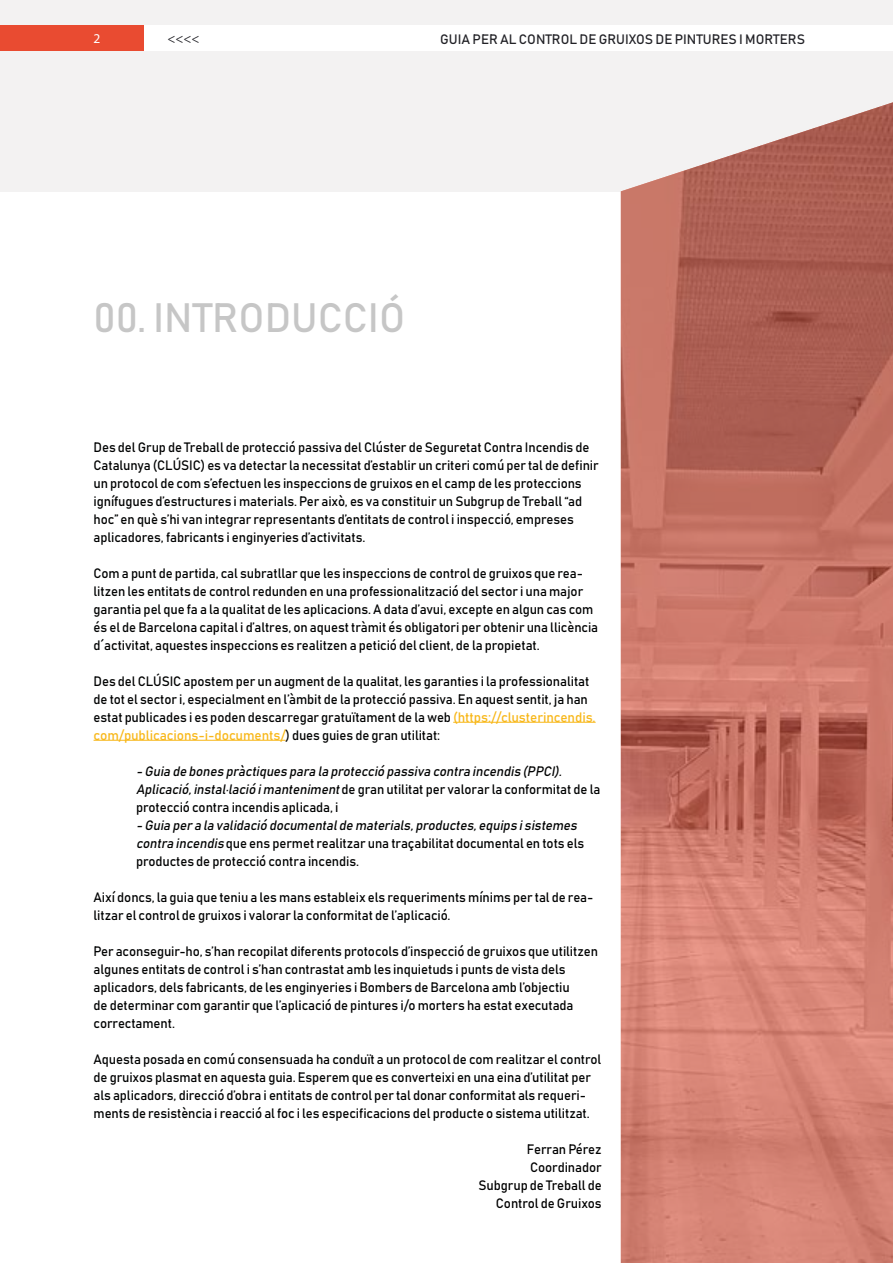
<style>
.page{position:relative;width:893px;height:1263px;background:#fff}
.page>*{position:absolute;margin:0;border:0;box-sizing:border-box;transform-origin:0 0}
.t1{font:40.5px "Bahnschrift";color:#c6c6c6}
.t2{font:13.5px/18px "Bahnschrift";letter-spacing:-.005em;color:#010202}
.t3{font:italic 13.5px/18px "Bahnschrift";color:#010202}
.t4{font:13.5px/18px "Bahnschrift";letter-spacing:-.005em;color:#000;text-align:right}
.t5{font:13.5px "Bahnschrift";color:#222227}
.t6{font:13.5px "Myriad Pro";color:#222227}
.t7{font:13.5px "Myriad Pro";color:#fff}
.s1{color:#f8b718}
.s2{font-style:normal}
.s3{font-style:italic}
</style>
<div class="page">
<div style="left:0;top:0;width:893px;height:191px;background:#f3f2f2"></div>
<img style="left:621px;top:25px;width:272px;height:1238px">
<div style="left:0;top:26px;width:145px;height:25px;background:#e94b31"></div>
<div style="left:145px;top:26px;width:748px;height:25px;background:#fff"></div>
<hr style="left:453px;top:722px;width:143px;height:1px;background:#f8b718">
<hr style="left:94px;top:740px;width:191px;height:1px;background:#f8b718">
<p class="t7" style="left:94px;top:30px;width:8px">2</p>
<p class="t6" style="left:167px;top:30px;width:34px">&lt;&lt;&lt;&lt;</p>
<p class="t5" style="left:440px;top:31px;width:366px">GUIA PER AL CONTROL DE GRUIXOS DE PINTURES I MORTERS</p>
<h1 class="t1" style="left:94px;top:292px;width:313px">00. INTRODUCCIÓ</h1>
<p class="t2" style="left:94px;top:438px;width:507px">Des del Grup de Treball de protecció passiva del Clúster de Seguretat Contra Incendis de Catalunya (CLÚSIC) es va detectar la necessitat d’establir un criteri comú per tal de definir un protocol de com s’efectuen les inspeccions de gruixos en el camp de les proteccions ignífugues d’estructures i materials. Per això, es va constituir un Subgrup de Treball “ad hoc” en què s’hi van integrar representants d’entitats de control i inspecció, empreses aplicadores, fabricants i enginyeries d’activitats.</p>
<p class="t2" style="left:94px;top:564px;width:506px">Com a punt de partida, cal subratllar que les inspeccions de control de gruixos que rea&shy;litzen les entitats de control redunden en una professionalització del sector i una major garantia pel que fa a la qualitat de les aplicacions. A data d’avui, excepte en algun cas com és el de Barcelona capital i d’altres, on aquest tràmit és obligatori per obtenir una llicència d´activitat, aquestes inspeccions es realitzen a petició del client, de la propietat.</p>
<p class="t2" style="left:94px;top:672px;width:504px">Des del CLÚSIC apostem per un augment de la qualitat, les garanties i la professionalitat de tot el sector i, especialment en l’àmbit de la protecció passiva. En aquest sentit, ja han estat publicades i es poden descarregar gratuïtament de la web <span class="s1">(https://clusterincendis. com/publicacions-i-documents/</span>) dues guies de gran utilitat:</p>
<p class="t3" style="left:136px;top:762px;width:466px">- Guia de bones pràctiques para la protecció passiva contra incendis (PPCI).<br>Aplicació,instal·lació imanteniment<span class="s2">de gran utilitat per valorar la conformitat de la protecció contra incendis aplicada, i</span></p>
<p class="t2" style="left:136px;top:816px;width:450px"><span class="s3">- Guia pera la validació documentalde materials,productes,equips isistemes contra incendis</span> que ens permet realitzar una traçabilitat documental en tots els productes de protecció contra incendis.</p>
<p class="t2" style="left:94px;top:888px;width:501px">Així doncs, la guia que teniu a les mans estableix els requeriments mínims per tal de rea&shy;litzar el control de gruixos i valorar la conformitat de l’aplicació.</p>
<p class="t2" style="left:94px;top:942px;width:506px">Per aconseguir-ho, s’han recopilat diferents protocols d’inspecció de gruixos que utilitzen algunes entitats de control i s’han contrastat amb les inquietuds i punts de vista dels aplicadors, dels fabricants, de les enginyeries i Bombers de Barcelona amb l’objectiu<br>de determinar com garantir que l’aplicació de pintures i/o morters ha estat executada correctament.</p>
<p class="t2" style="left:94px;top:1050px;width:509px">Aquesta posada en comú consensuada ha conduït a un protocol de com realitzar el control de gruixos plasmat en aquesta guia. Esperem que es converteixi en una eina d’utilitat per als aplicadors, direcció d’obra i entitats de control per tal donar conformitat als requeri&shy;ments de resistència i reacció al foc i les especificacions del producte o sistema utilitzat.</p>
<p class="t4" style="left:479px;top:1140px;width:125px">Ferran Pérez<br>Coordinador<br>Subgrup de Treball de<br>Control de Gruixos</p>
</div>
